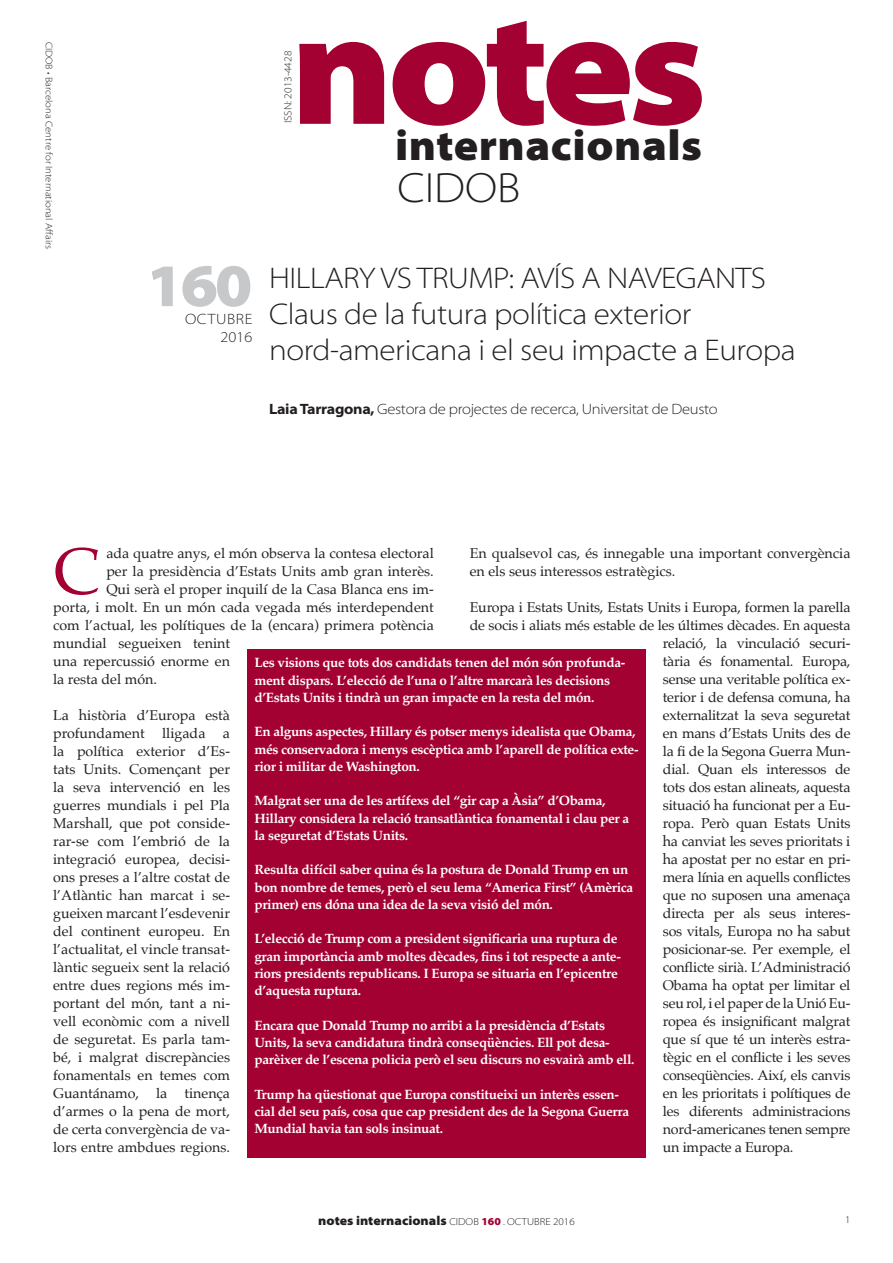
<style>
.page{position:relative;width:893px;height:1263px;background:#fff}
.page>*{position:absolute;margin:0;border:0;box-sizing:border-box;transform-origin:0 0}
.t1{font:900 semi-expanded 162.45px "Myriad Pro";letter-spacing:-.04em;color:#a40133}
.t2{font:65.85px "Palatino";color:#a40133}
.t3{font:900 semi-expanded 60.75px "Myriad Pro";color:#c7c8ca}
.t4{font:900 semi-expanded 42.9px "Myriad Pro";letter-spacing:.01em;color:#231f20}
.t5{font:300 semi-expanded 42.6px "Myriad Pro";color:#231f20}
.t6{font:300 semi-expanded 30px/36px "Myriad Pro";letter-spacing:-.015em;color:#231f20}
.t7{font:300 semi-expanded 15px "Myriad Pro";letter-spacing:-.02em;color:#231f20}
.t8{font:300 semi-expanded 15px/18px "Myriad Pro";letter-spacing:.04em;color:#231f20;text-align:right}
.t9{font:14.25px/18px "Palatino";letter-spacing:-.015em;color:#231f20;text-align:justify}
.t10{font:700 13.5px/17.2px "Palatino";letter-spacing:-.025em;color:#fff}
.t11{font:900 semi-expanded 12.9px "Myriad Pro";color:#231f20}
.t12{font:300 semi-expanded 10.5px "Myriad Pro";color:#231f20}
.t13{font:300 semi-expanded 10.2px "Myriad Pro";color:#231f20}
.t14{font:300 semi-expanded 9.75px "Myriad Pro";color:#231f20}
.s1{font-weight:700}
.s2{font-weight:300;font-size:10.2px}
.s3{font-size:10.65px;color:#a40133}
</style>
<div class="page">
<div style="left:247px;top:649px;width:399px;height:508px;background:#a40133"></div>
<h1 class="t1" style="left:290px;top:-24px;width:418px">notes</h1>
<h3 class="t4" style="left:395px;top:121px;width:309px">internacionals</h3>
<h3 class="t5" style="left:397px;top:164px;width:124px">CIDOB</h3>
<p class="t14" style="left:55px;top:42px;width:209px;rotate:90deg">CIDOB • Barcelona Centre for International Affairs</p>
<p class="t12" style="left:282px;top:123px;width:74px;rotate:-90deg">ISSN: 2013-4428</p>
<h3 class="t6" style="left:269px;top:260px;width:528px">HILLARY VS TRUMP: AVÍS A NAVEGANTS<br>Claus de la futura política exterior nord-americana i el seu impacte a Europa</h3>
<p class="t7" style="left:269px;top:401px;width:450px"><span class="s1">Laia Tarragona,</span> Gestora de projectes de recerca, Universitat de Deusto</p>
<h3 class="t3" style="left:146px;top:251px;width:108px">160</h3>
<p class="t8" style="left:185px;top:310px;width:69px">OCTUBRE<br>2016</p>
<h2 class="t2" style="left:53px;top:517px;width:48px">C</h2>
<p class="t9" style="left:106px;top:544px;width:329px">ada quatre anys, el món observa la contesa electoral</p>
<p class="t9" style="left:470px;top:544px;width:382px">En qualsevol cas, és innegable una important convergència en els seus interessos estratègics.</p>
<p class="t9" style="left:470px;top:598px;width:382px">Europa i Estats Units, Estats Units i Europa, formen la parella</p>
<p class="t9" style="left:470px;top:616px;width:382px">de socis i aliats més estable de les últimes dècades. En aquesta</p>
<p class="t9" style="left:663px;top:634px;width:189px">relació, la vinculació securi-</p>
<p class="t9" style="left:663px;top:652px;width:189px">tària és fonamental. Europa,</p>
<p class="t9" style="left:663px;top:670px;width:189px">sense una veritable política ex-</p>
<p class="t9" style="left:663px;top:688px;width:189px">terior i de defensa comuna, ha</p>
<p class="t9" style="left:663px;top:706px;width:189px">externalitzat la seva seguretat</p>
<p class="t9" style="left:663px;top:724px;width:189px">en mans d’Estats Units des de</p>
<p class="t9" style="left:663px;top:742px;width:189px">la fi de la Segona Guerra Mun-</p>
<p class="t9" style="left:663px;top:760px;width:189px">dial. Quan els interessos de</p>
<p class="t9" style="left:663px;top:778px;width:189px">tots dos estan alineats, aquesta</p>
<p class="t9" style="left:663px;top:796px;width:189px">situació ha funcionat per a Eu-</p>
<p class="t9" style="left:663px;top:814px;width:189px">ropa. Però quan Estats Units</p>
<p class="t9" style="left:663px;top:832px;width:189px">ha canviat les seves prioritats i</p>
<p class="t9" style="left:663px;top:850px;width:189px">ha apostat per no estar en pri-</p>
<p class="t9" style="left:663px;top:868px;width:189px">mera línia en aquells conflictes</p>
<p class="t9" style="left:663px;top:886px;width:189px">que no suposen una amenaça</p>
<p class="t9" style="left:663px;top:904px;width:189px">directa per als seus interes-</p>
<p class="t9" style="left:663px;top:922px;width:189px">sos vitals, Europa no ha sabut</p>
<p class="t9" style="left:663px;top:940px;width:189px">posicionar-se. Per exemple, el</p>
<p class="t9" style="left:663px;top:958px;width:189px">conflicte sirià. L’Administració</p>
<p class="t9" style="left:663px;top:976px;width:189px">Obama ha optat per limitar el</p>
<p class="t9" style="left:663px;top:994px;width:189px">seu rol, i el paper de la Unió Eu-</p>
<p class="t9" style="left:663px;top:1012px;width:189px">ropea és insignificant malgrat</p>
<p class="t9" style="left:663px;top:1030px;width:189px">que sí que té un interès estra-</p>
<p class="t9" style="left:663px;top:1048px;width:189px">tègic en el conflicte i les seves</p>
<p class="t9" style="left:663px;top:1066px;width:189px">conseqüències. Així, els canvis</p>
<p class="t9" style="left:663px;top:1084px;width:189px">en les prioritats i polítiques de</p>
<p class="t9" style="left:663px;top:1102px;width:189px">les diferents administracions</p>
<p class="t9" style="left:663px;top:1120px;width:189px">nord-americanes tenen sempre</p>
<p class="t9" style="left:663px;top:1138px;width:132px">un impacte a Europa.</p>
<p class="t9" style="left:106px;top:562px;width:329px">per la presidència d’Estats Units amb gran interès.</p>
<p class="t9" style="left:106px;top:580px;width:329px">Qui serà el proper inquilí de la Casa Blanca ens im-</p>
<p class="t9" style="left:53px;top:598px;width:382px">porta, i molt. En un món cada vegada més interdependent</p>
<p class="t9" style="left:53px;top:616px;width:382px">com l’actual, les polítiques de la (encara) primera potència</p>
<p class="t9" style="left:53px;top:634px;width:178px">mundial segueixen tenint</p>
<p class="t9" style="left:53px;top:652px;width:178px">una repercussió enorme en</p>
<p class="t9" style="left:53px;top:670px;width:105px">la resta del món.</p>
<p class="t9" style="left:53px;top:706px;width:178px">La història d’Europa està profundament lligada a la política exterior d’Es&shy;tats Units. Començant per la seva intervenció en les guerres mundials i pel Pla Marshall, que pot conside&shy;rar-se com l’embrió de la integració europea, decisi&shy;ons preses a l’altre costat de l’Atlàntic han marcat i se&shy;gueixen marcant l’esdevenir del continent europeu. En l’actualitat, el vincle transat&shy;làntic segueix sent la relació entre dues regions més im&shy;portant del món, tant a ni&shy;vell econòmic com a nivell de seguretat. Es parla tam&shy;bé, i malgrat discrepàncies fonamentals en temes com Guantánamo, la tinença d’armes o la pena de mort, de certa convergència de va&shy;lors entre ambdues regions.</p>
<p class="t10" style="left:254px;top:654px;width:372px">Les visions que tots dos candidats tenen del món són profunda&shy;ment dispars. L’elecció de l’una o l’altre marcarà les decisions d’Estats Units i tindrà un gran impacte en la resta del món.</p>
<p class="t10" style="left:254px;top:723px;width:385px">En alguns aspectes, Hillary és potser menys idealista que Obama, més conservadora i menys escèptica amb l’aparell de política exte&shy;rior i militar de Washington.</p>
<p class="t10" style="left:254px;top:792px;width:376px">Malgrat ser una de les artífexs del “gir cap a Àsia” d’Obama,<br>Hillary considera la relació transatlàntica fonamental i clau per a la seguretat d’Estats Units.</p>
<p class="t10" style="left:254px;top:861px;width:380px">Resulta difícil saber quina és la postura de Donald Trump en un bon nombre de temes, però el seu lema “America First” (Amèrica primer) ens dóna una idea de la seva visió del món.</p>
<p class="t10" style="left:254px;top:930px;width:368px">L’elecció de Trump com a president significaria una ruptura de gran importància amb moltes dècades, fins i tot respecte a ante&shy;riors presidents republicans. I Europa se situaria en l’epicentre d’aquesta ruptura.</p>
<p class="t10" style="left:254px;top:1016px;width:382px">Encara que Donald Trump no arribi a la presidència d’Estats<br>Units, la seva candidatura tindrà conseqüències. Ell pot desa&shy;parèixer de l’escena policia però el seu discurs no esvairà amb ell.</p>
<p class="t10" style="left:254px;top:1085px;width:376px">Trump ha qüestionat que Europa constitueixi un interès essen&shy;cial del seu país, cosa que cap president des de la Segona Guerra<br>Mundial havia tan sols insinuat.</p>
<p class="t11" style="left:318px;top:1213px;width:258px">notes internacionals <span class="s2">CIDOB</span> <span class="s3">160</span> <span class="s2">. OCTUBRE 2016</span></p>
<p class="t13" style="left:845px;top:1214px;width:7px">1</p>
</div>
